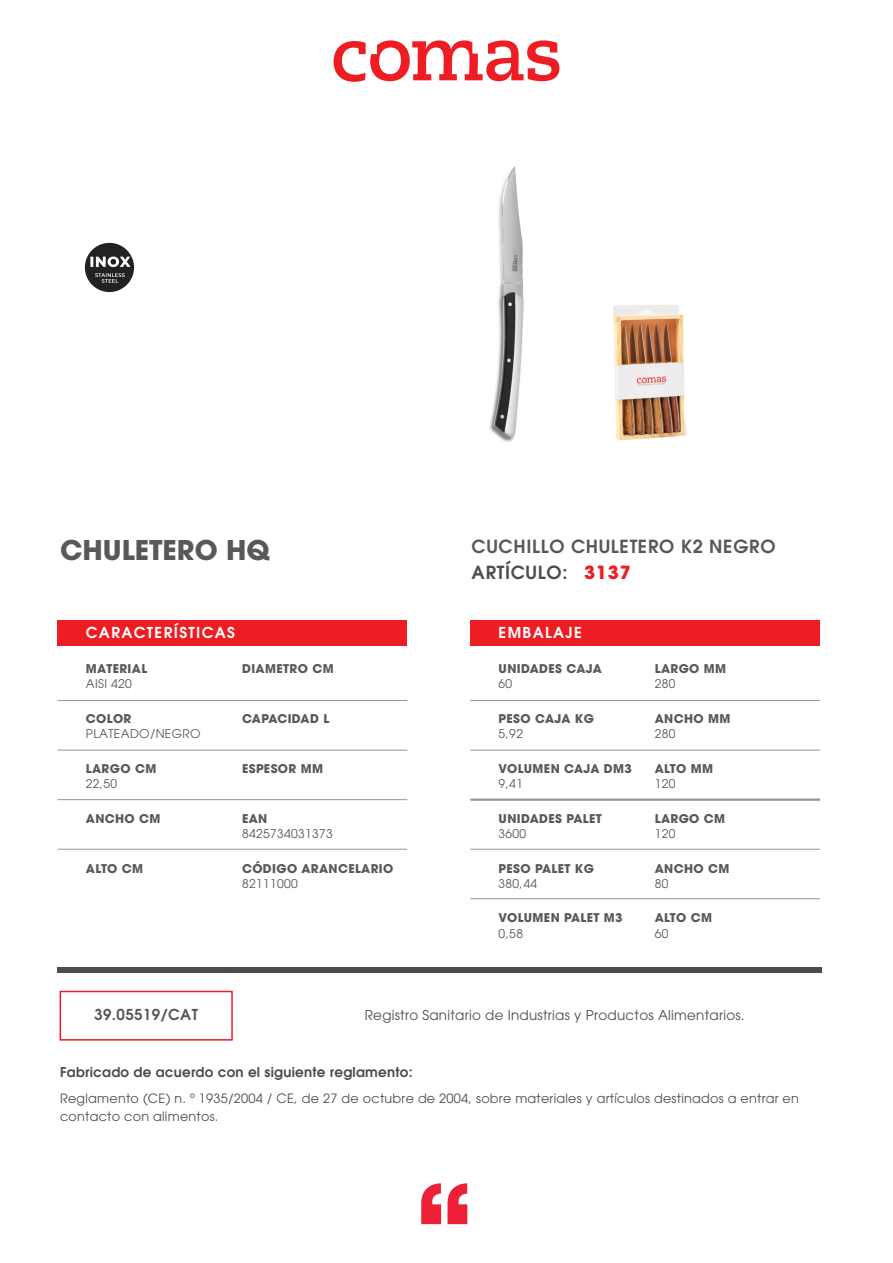
<style>
.page{position:relative;width:893px;height:1263px;background:#fff}
.page>*{position:absolute;margin:0;border:0;box-sizing:border-box;transform-origin:0 0}
.t1{font:700 27px "Avant Garde";color:#57585a}
.t2{font:600 18px/25.7px "Avant Garde";letter-spacing:.04em;color:#57585a}
.t3{font:600 15px "Avant Garde";letter-spacing:.09em;color:#fff}
.t4{font:600 15px "Avant Garde";letter-spacing:.03em;color:#57585a}
.t5{font:13.5px "Avant Garde";letter-spacing:.02em;color:#4b4c4d}
.t6{font:600 13.5px "Avant Garde";letter-spacing:.02em;color:#4b4c4d}
.t7{font:12.75px/18px "Avant Garde";letter-spacing:.02em;color:#4b4c4d}
.t8{font:700 12px "Avant Garde";letter-spacing:.03em;color:#57585a}
.t9{font:12px "Avant Garde";letter-spacing:.03em;color:#57585a}
.t10{font:700 12px "Avant Garde";letter-spacing:.01em;color:#57585a}
.s1{color:#4b4c4d}
.s2{font-weight:700;color:#ee1d23}
</style>
<div class="page">
<svg style="left:421px;top:1183px;width:20px;height:41px"></svg>
<svg style="left:448px;top:1183px;width:19px;height:41px"></svg>
<svg style="left:334px;top:40px;width:225px;height:42px"></svg>
<div style="left:58px;top:620px;width:349px;height:25px;background:#ee1d23"></div>
<div style="left:58px;top:967px;width:764px;height:6px;background:#4b4c4d"></div>
<hr style="left:58px;top:700px;width:349px;height:1px;background:#939598">
<hr style="left:58px;top:750px;width:349px;height:1px;background:#939598">
<hr style="left:58px;top:799px;width:349px;height:1px;background:#939598">
<hr style="left:58px;top:849px;width:349px;height:1px;background:#939598">
<div style="left:470px;top:620px;width:350px;height:25px;background:#ee1d23"></div>
<hr style="left:470px;top:700px;width:350px;height:1px;background:#939598">
<hr style="left:470px;top:750px;width:350px;height:1px;background:#939598">
<hr style="left:470px;top:798px;width:350px;height:3px;background:#939598">
<hr style="left:470px;top:849px;width:350px;height:1px;background:#939598">
<hr style="left:470px;top:898px;width:350px;height:1px;background:#939598">
<div style="left:60px;top:991px;width:173px;height:49px;border:2px solid #ee1d23"></div>
<img style="left:84px;top:242px;width:50px;height:50px">
<img style="left:489px;top:166px;width:198px;height:276px">
<h1 class="t1" style="left:60px;top:532px;width:211px">CHULETERO HQ</h1>
<h2 class="t2" style="left:472px;top:533px;width:305px">CUCHILLO CHULETERO K2 NEGRO<br><span class="s1">ARTÍCULO:</span> <span class="s2">3137</span></h2>
<p class="t3" style="left:86px;top:623px;width:151px">CARACTERÍSTICAS</p>
<p class="t8" style="left:86px;top:661px;width:63px">MATERIAL</p>
<p class="t9" style="left:86px;top:677px;width:48px">AISI 420</p>
<p class="t8" style="left:242px;top:661px;width:93px">DIAMETRO CM</p>
<p class="t8" style="left:86px;top:711px;width:47px">COLOR</p>
<p class="t9" style="left:86px;top:727px;width:116px">PLATEADO/NEGRO</p>
<p class="t8" style="left:86px;top:761px;width:72px">LARGO CM</p>
<p class="t9" style="left:86px;top:777px;width:33px">22,50</p>
<p class="t8" style="left:86px;top:810px;width:76px">ANCHO CM</p>
<p class="t10" style="left:242px;top:711px;width:89px">CAPACIDAD L</p>
<p class="t8" style="left:242px;top:761px;width:83px">ESPESOR MM</p>
<p class="t8" style="left:242px;top:810px;width:27px">EAN</p>
<p class="t9" style="left:242px;top:826px;width:92px">8425734031373</p>
<p class="t3" style="left:499px;top:623px;width:85px">EMBALAJE</p>
<p class="t8" style="left:499px;top:661px;width:105px">UNIDADES CAJA</p>
<p class="t9" style="left:499px;top:677px;width:15px">60</p>
<p class="t8" style="left:499px;top:711px;width:97px">PESO CAJA KG</p>
<p class="t9" style="left:499px;top:727px;width:26px">5,92</p>
<p class="t8" style="left:499px;top:761px;width:135px">VOLUMEN CAJA DM3</p>
<p class="t9" style="left:499px;top:777px;width:26px">9,41</p>
<p class="t8" style="left:499px;top:810px;width:105px">UNIDADES PALET</p>
<p class="t9" style="left:499px;top:826px;width:29px">3600</p>
<p class="t8" style="left:655px;top:661px;width:73px">LARGO MM</p>
<p class="t9" style="left:655px;top:677px;width:22px">280</p>
<p class="t8" style="left:655px;top:711px;width:77px">ANCHO MM</p>
<p class="t9" style="left:655px;top:727px;width:22px">280</p>
<p class="t8" style="left:655px;top:761px;width:60px">ALTO MM</p>
<p class="t9" style="left:655px;top:777px;width:22px">120</p>
<p class="t8" style="left:655px;top:810px;width:72px">LARGO CM</p>
<p class="t9" style="left:655px;top:826px;width:22px">120</p>
<p class="t8" style="left:86px;top:860px;width:59px">ALTO CM</p>
<p class="t8" style="left:242px;top:860px;width:153px">CÓDIGO ARANCELARIO</p>
<p class="t9" style="left:242px;top:876px;width:57px">82111000</p>
<p class="t8" style="left:499px;top:860px;width:97px">PESO PALET KG</p>
<p class="t9" style="left:499px;top:876px;width:40px">380,44</p>
<p class="t8" style="left:499px;top:910px;width:126px">VOLUMEN PALET M3</p>
<p class="t9" style="left:499px;top:926px;width:26px">0,58</p>
<p class="t8" style="left:655px;top:860px;width:76px">ANCHO CM</p>
<p class="t9" style="left:655px;top:876px;width:15px">80</p>
<p class="t8" style="left:655px;top:910px;width:59px">ALTO CM</p>
<p class="t9" style="left:655px;top:926px;width:15px">60</p>
<p class="t4" style="left:94px;top:1005px;width:105px">39.05519/CAT</p>
<p class="t5" style="left:365px;top:1007px;width:381px">Registro Sanitario de Industrias y Productos Alimentarios.</p>
<p class="t6" style="left:60px;top:1063px;width:354px">Fabricado de acuerdo con el siguiente reglamento:</p>
<p class="t7" style="left:60px;top:1090px;width:740px">Reglamento (CE) n. º 1935/2004 / CE, de 27 de octubre de 2004, sobre materiales y artículos destinados a entrar en contacto con alimentos.</p>
</div>
